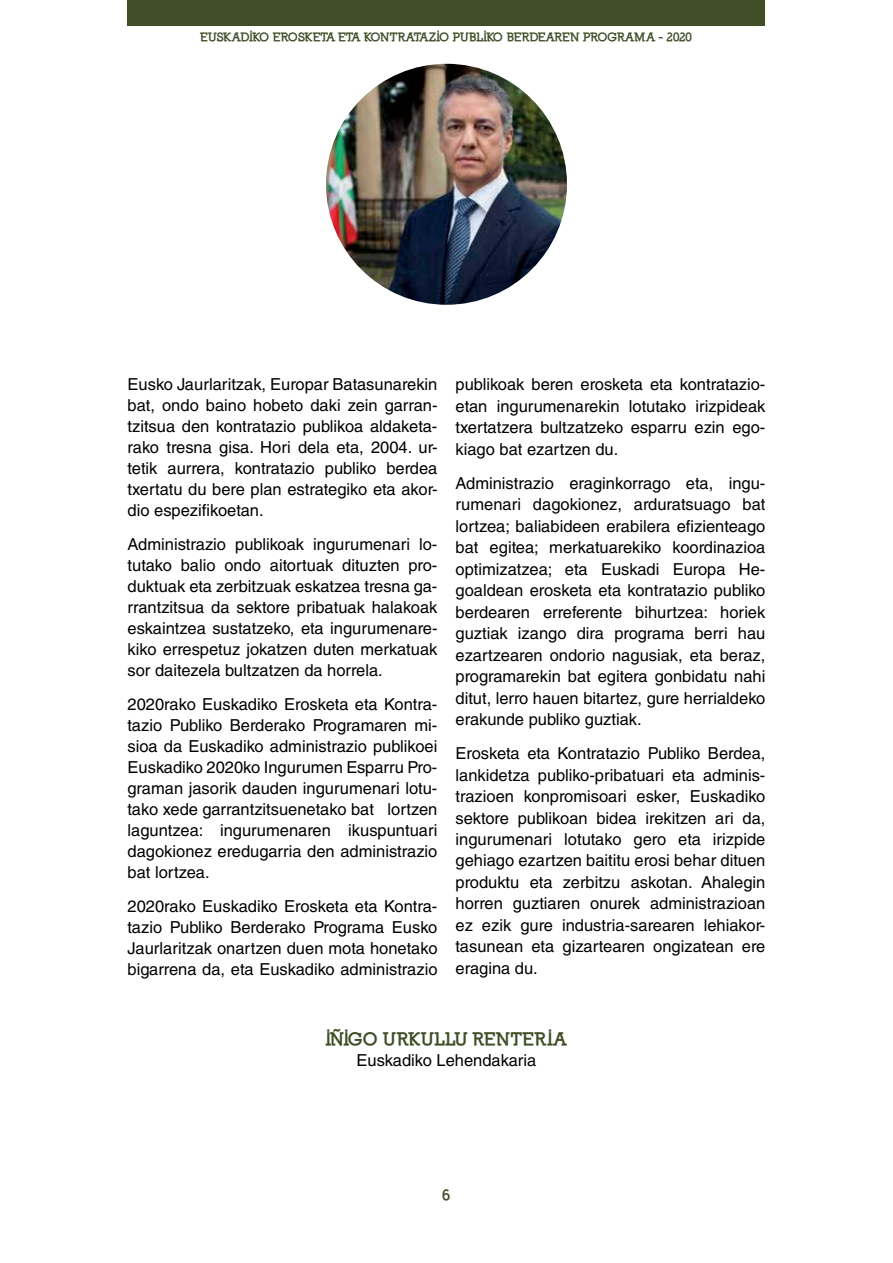
<style>
.page{position:relative;width:893px;height:1263px;background:#fff}
.page>*{position:absolute;margin:0;border:0;box-sizing:border-box;transform-origin:0 0}
.t1{font:900 18px "Nilland";color:#404e27}
.t2{font:16.5px/21.5px "Helvetica LT Std";color:#000;text-align:justify}
.t3{font:900 15px "Nilland";color:#404e27}
.t4{font:900 12px "Nilland";letter-spacing:-.035em;color:#404e27}
</style>
<div class="page">
<div style="left:128px;top:0;width:637px;height:26px;background:#404e27"></div>
<img style="left:326px;top:64px;width:241px;height:241px;border-radius:120px">
<p class="t4" style="left:200px;top:30px;width:494px">EUSKADIKO EROSKETA ETA KONTRATAZIO PUBLIKO BERDEAREN PROGRAMA - 2020</p>
<p class="t2" style="left:128px;top:374px;width:311px;line-height:21px">Eusko Jaurlaritzak, Europar Batasunarekin bat, ondo baino hobeto daki zein garran&shy;tzitsua den kontratazio publikoa aldaketa&shy;rako tresna gisa. Hori dela eta, 2004. ur&shy;tetik aurrera, kontratazio publiko berdea txertatu du bere plan estrategiko eta akor&shy;dio espezifikoetan.</p>
<p class="t2" style="left:128px;top:534px;width:311px;line-height:21px">Administrazio publikoak ingurumenari lo&shy;tutako balio ondo aitortuak dituzten pro&shy;duktuak eta zerbitzuak eskatzea tresna ga&shy;rrantzitsua da sektore pribatuak halakoak eskaintzea sustatzeko, eta ingurumenare&shy;kiko errespetuz jokatzen duten merkatuak sor daitezela bultzatzen da horrela.</p>
<p class="t2" style="left:128px;top:693px;width:311px;line-height:21px">2020rako Euskadiko Erosketa eta Kontra&shy;tazio Publiko Berderako Programaren mi&shy;sioa da Euskadiko administrazio publikoei Euskadiko 2020ko Ingurumen Esparru Pro&shy;graman jasorik dauden ingurumenari lotu&shy;tako xede garrantzitsuenetako bat lortzen laguntzea: ingurumenaren ikuspuntuari dagokionez eredugarria den administrazio bat lortzea.</p>
<p class="t2" style="left:128px;top:895px;width:311px;line-height:21px">2020rako Euskadiko Erosketa eta Kontra&shy;tazio Publiko Berderako Programa Eusko Jaurlaritzak onartzen duen mota honetako bigarrena da, eta Euskadiko administrazio</p>
<p class="t2" style="left:455px;top:374px;width:311px">publikoak beren erosketa eta kontratazio&shy;etan ingurumenarekin lotutako irizpideak txertatzera bultzatzeko esparru ezin ego&shy;kiago bat ezartzen du.</p>
<p class="t2" style="left:455px;top:472px;width:311px">Administrazio eraginkorrago eta, ingu&shy;rumenari dagokionez, arduratsuago bat lortzea; baliabideen erabilera efizienteago bat egitea; merkatuarekiko koordinazioa optimizatzea; eta Euskadi Europa He&shy;goaldean erosketa eta kontratazio publiko berdearen erreferente bihurtzea: horiek guztiak izango dira programa berri hau ezartzearen ondorio nagusiak, eta beraz, programarekin bat egitera gonbidatu nahi ditut, lerro hauen bitartez, gure herrialdeko erakunde publiko guztiak.</p>
<p class="t2" style="left:455px;top:743px;width:311px">Erosketa eta Kontratazio Publiko Berdea, lankidetza publiko-pribatuari eta adminis&shy;trazioen konpromisoari esker, Euskadiko sektore publikoan bidea irekitzen ari da, ingurumenari lotutako gero eta irizpide gehiago ezartzen baititu erosi behar dituen produktu eta zerbitzu askotan. Ahalegin horren guztiaren onurek administrazioan ez ezik gure industria-sarearen lehiakor&shy;tasunean eta gizartearen ongizatean ere eragina du.</p>
<p class="t1" style="left:326px;top:1027px;width:243px">IÑIGO URKULLU RENTERIA</p>
<p class="t2" style="left:356px;top:1049px;width:181px">Euskadiko Lehendakaria</p>
<p class="t3" style="left:442px;top:1185px;width:10px">6</p>
</div>
